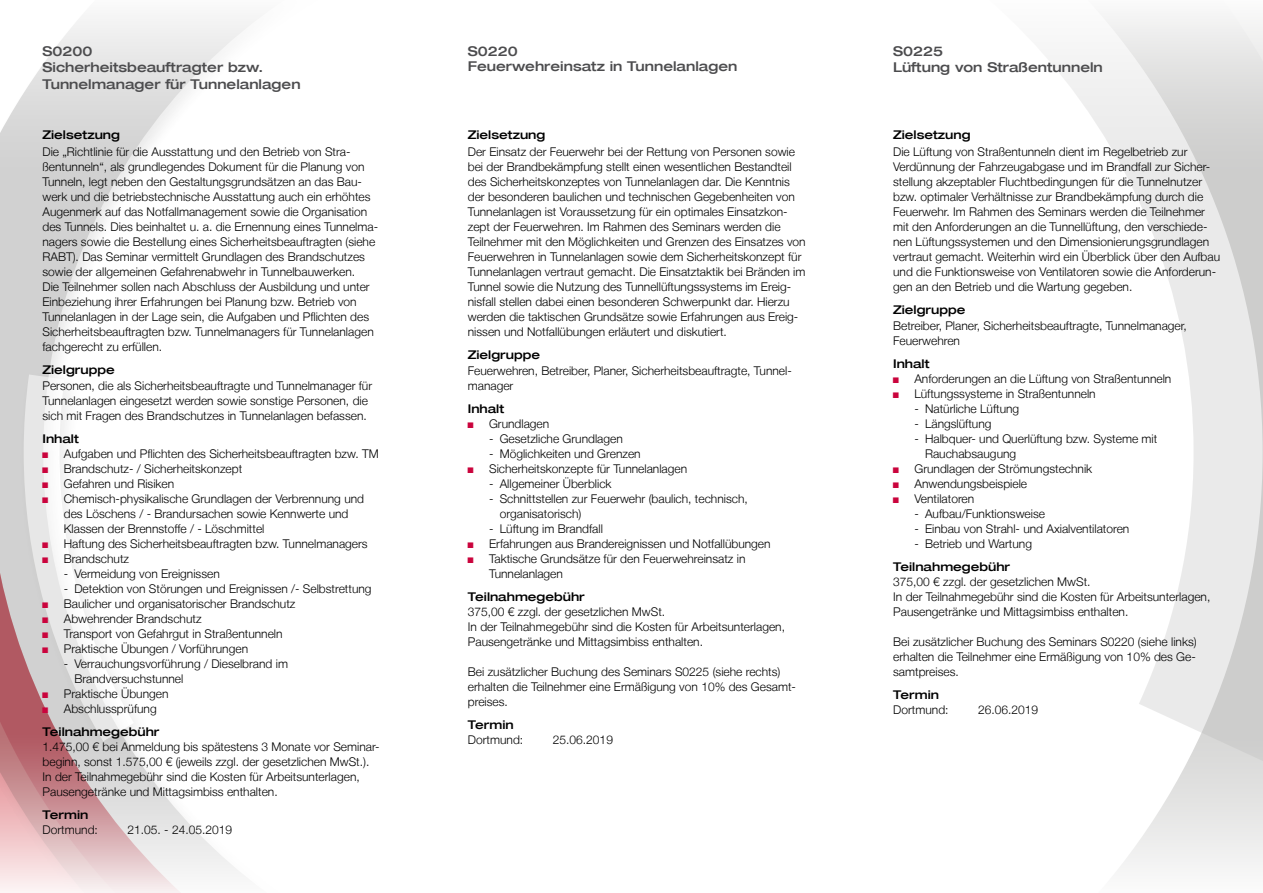
<style>
.page{position:relative;width:1263px;height:893px;background:#fff}
.page>*{position:absolute;margin:0;border:0;box-sizing:border-box;transform-origin:0 0}
.t1{font:500 expanded 13.5px/16.5px "Helvetica Neue LT";color:#4c4c4e}
.t2{font:300 12px/15px "Helvetica Neue LT";color:#000}
.t3{font:500 expanded 12px "Helvetica Neue LT";color:#000}
.s1{font-family:"Arial Narrow";font-weight:400;color:#ca043d}
.s2{font-weight:500;font-stretch:expanded}
</style>
<div class="page">
<svg style="left:1130px;top:183px;width:133px;height:548px;fill:#eaeaea"></svg>
<svg style="left:1045px;top:16px;width:218px;height:167px;fill:#ededec"></svg>
<svg style="left:0;top:183px;width:124px;height:269px;fill:#d1d1d1"></svg>
<div style="left:17px;top:368px;width:135px;height:391px;background:#4a4a49;opacity:.2"></div>
<svg style="left:24px;top:374px;width:110px;height:78px"></svg>
<svg style="left:0;top:452px;width:152px;height:279px"></svg>
<svg style="left:0;top:731px;width:241px;height:162px"></svg>
<svg style="left:0;top:19px;width:257px;height:164px"></svg>
<p class="t1" style="left:43px;top:42px;width:260px">S0200<br>Sicherheitsbeauftragter bzw.<br>Tunnelmanager für Tunnelanlagen</p>
<p class="t1" style="left:468px;top:43px;width:271px;line-height:15px">S0220<br>Feuerwehreinsatz in Tunnelanlagen</p>
<p class="t1" style="left:893px;top:42px;width:211px">S0225<br>Lüftung von Straßentunneln</p>
<p class="t3" style="left:43px;top:128px;width:79px">Zielsetzung</p>
<p class="t2" style="left:43px;top:144px;width:337px">Die „Richtlinie für die Ausstattung und den Betrieb von Stra&shy;ßentunneln“, als grundlegendes Dokument für die Planung von Tunneln, legt neben den Gestaltungsgrundsätzen an das Bau&shy;werk und die betriebstechnische Ausstattung auch ein erhöhtes Augenmerk auf das Notfallmanagement sowie die Organisation des Tunnels. Dies beinhaltet u. a. die Ernennung eines Tunnelma&shy;nagers sowie die Bestellung eines Sicherheitsbeauftragten (siehe RABT). Das Seminar vermittelt Grundlagen des Brandschutzes sowie der allgemeinen Gefahrenabwehr in Tunnelbauwerken.<br>Die Teilnehmer sollen nach Abschluss der Ausbildung und unter Einbeziehung ihrer Erfahrungen bei Planung bzw. Betrieb von Tunnelanlagen in der Lage sein, die Aufgaben und Pflichten des Sicherheitsbeauftragten bzw. Tunnelmanagers für Tunnelanlagen fachgerecht zu erfüllen.</p>
<p class="t3" style="left:43px;top:362px;width:74px">Zielgruppe</p>
<p class="t2" style="left:43px;top:378px;width:331px">Personen, die als Sicherheitsbeauftragte und Tunnelmanager für<br>Tunnelanlagen eingesetzt werden sowie sonstige Personen, die sich mit Fragen des Brandschutzes in Tunnelanlagen befassen.</p>
<p class="t3" style="left:43px;top:431px;width:38px">Inhalt</p>
<p class="t2" style="left:43px;top:446px;width:338px"><span class="s1">■</span> Aufgaben und Pflichten des Sicherheitsbeauftragten bzw. TM</p>
<p class="t2" style="left:43px;top:461px;width:201px"><span class="s1">■</span> Brandschutz- / Sicherheitskonzept</p>
<p class="t2" style="left:43px;top:476px;width:133px"><span class="s1">■</span> Gefahren und Risiken</p>
<p class="t2" style="left:64px;top:491px;width:302px;text-indent:-21px"><span class="s1">■</span> Chemisch-physikalische Grundlagen der Verbrennung und des Löschens / - Brandursachen sowie Kennwerte und<br>Klassen der Brennstoffe / - Löschmittel</p>
<p class="t2" style="left:43px;top:536px;width:327px"><span class="s1">■</span> Haftung des Sicherheitsbeauftragten bzw. Tunnelmanagers</p>
<p class="t2" style="left:43px;top:551px;width:88px"><span class="s1">■</span> Brandschutz</p>
<p class="t2" style="left:64px;top:566px;width:158px">- Vermeidung von Ereignissen</p>
<p class="t2" style="left:64px;top:581px;width:309px">- Detektion von Störungen und Ereignissen /- Selbstrettung</p>
<p class="t2" style="left:43px;top:596px;width:254px"><span class="s1">■</span> Baulicher und organisatorischer Brandschutz</p>
<p class="t2" style="left:43px;top:611px;width:161px"><span class="s1">■</span> Abwehrender Brandschutz</p>
<p class="t2" style="left:43px;top:626px;width:241px"><span class="s1">■</span> Transport von Gefahrgut in Straßentunneln</p>
<p class="t2" style="left:43px;top:641px;width:207px"><span class="s1">■</span> Praktische Übungen / Vorführungen</p>
<p class="t2" style="left:74px;top:656px;width:215px;text-indent:-11px">- Verrauchungsvorführung / Dieselbrand im<br>Brandversuchstunnel</p>
<p class="t2" style="left:43px;top:686px;width:127px"><span class="s1">■</span> Praktische Übungen</p>
<p class="t2" style="left:43px;top:697px;width:118px;line-height:22.6px"><span class="s1">■</span> Abschlussprüfung<br><span class="s2">Teilnahmegebühr</span></p>
<p class="t2" style="left:43px;top:739px;width:338px">1.475,00 € bei Anmeldung bis spätestens 3 Monate vor Seminar&shy;beginn, sonst 1.575,00 € (jeweils zzgl. der gesetzlichen MwSt.).<br>In der Teilnahmegebühr sind die Kosten für Arbeitsunterlagen, Pausengetränke und Mittagsimbiss enthalten.</p>
<p class="t3" style="left:43px;top:807px;width:47px">Termin</p>
<p class="t2" style="left:43px;top:822px;width:57px">Dortmund:</p>
<p class="t2" style="left:128px;top:822px;width:106px">21.05. - 24.05.2019</p>
<p class="t3" style="left:468px;top:128px;width:79px">Zielsetzung</p>
<p class="t2" style="left:468px;top:144px;width:339px">Der Einsatz der Feuerwehr bei der Rettung von Personen sowie bei der Brandbekämpfung stellt einen wesentlichen Bestandteil des Sicherheitskonzeptes von Tunnelanlagen dar. Die Kenntnis der besonderen baulichen und technischen Gegebenheiten von Tunnelanlagen ist Voraussetzung für ein optimales Einsatzkon&shy;zept der Feuerwehren. Im Rahmen des Seminars werden die Teilnehmer mit den Möglichkeiten und Grenzen des Einsatzes von Feuerwehren in Tunnelanlagen sowie dem Sicherheitskonzept für Tunnelanlagen vertraut gemacht. Die Einsatztaktik bei Bränden im Tunnel sowie die Nutzung des Tunnellüftungssystems im Ereig&shy;nisfall stellen dabei einen besonderen Schwerpunkt dar. Hierzu werden die taktischen Grundsätze sowie Erfahrungen aus Ereig&shy;nissen und Notfallübungen erläutert und diskutiert.</p>
<p class="t3" style="left:468px;top:347px;width:74px">Zielgruppe</p>
<p class="t2" style="left:468px;top:363px;width:325px">Feuerwehren, Betreiber, Planer, Sicherheitsbeauftragte, Tunnel&shy;manager</p>
<p class="t3" style="left:468px;top:401px;width:38px">Inhalt</p>
<p class="t2" style="left:468px;top:416px;width:83px"><span class="s1">■</span> Grundlagen</p>
<p class="t2" style="left:489px;top:431px;width:135px">- Gesetzliche Grundlagen</p>
<p class="t2" style="left:489px;top:446px;width:153px">- Möglichkeiten und Grenzen</p>
<p class="t2" style="left:468px;top:461px;width:221px"><span class="s1">■</span> Sicherheitskonzepte für Tunnelanlagen</p>
<p class="t2" style="left:489px;top:476px;width:124px">- Allgemeiner Überblick</p>
<p class="t2" style="left:500px;top:491px;width:250px;text-indent:-11px">- Schnittstellen zur Feuerwehr (baulich, technisch, organisatorisch)</p>
<p class="t2" style="left:489px;top:521px;width:115px">- Lüftung im Brandfall</p>
<p class="t2" style="left:468px;top:536px;width:304px"><span class="s1">■</span> Erfahrungen aus Brandereignissen und Notfallübungen</p>
<p class="t2" style="left:489px;top:551px;width:258px;text-indent:-21px"><span class="s1">■</span> Taktische Grundsätze für den Feuerwehreinsatz in<br>Tunnelanlagen</p>
<p class="t3" style="left:468px;top:589px;width:118px">Teilnahmegebühr</p>
<p class="t2" style="left:468px;top:604px;width:319px">375,00 € zzgl. der gesetzlichen MwSt.<br>In der Teilnahmegebühr sind die Kosten für Arbeitsunterlagen,<br>Pausengetränke und Mittagsimbiss enthalten.</p>
<p class="t2" style="left:468px;top:664px;width:330px">Bei zusätzlicher Buchung des Seminars S0225 (siehe rechts) erhalten die Teilnehmer eine Ermäßigung von 10% des Gesamt&shy;preises.</p>
<p class="t3" style="left:468px;top:717px;width:47px">Termin</p>
<p class="t2" style="left:468px;top:732px;width:57px">Dortmund:</p>
<p class="t2" style="left:553px;top:732px;width:62px">25.06.2019</p>
<p class="t3" style="left:893px;top:128px;width:79px">Zielsetzung</p>
<p class="t2" style="left:893px;top:144px;width:328px">Die Lüftung von Straßentunneln dient im Regelbetrieb zur Verdünnung der Fahrzeugabgase und im Brandfall zur Sicher&shy;stellung akzeptabler Fluchtbedingungen für die Tunnelnutzer bzw. optimaler Verhältnisse zur Brandbekämpfung durch die Feuerwehr. Im Rahmen des Seminars werden die Teilnehmer mit den Anforderungen an die Tunnellüftung, den verschiede&shy;nen Lüftungssystemen und den Dimensionierungsgrundlagen vertraut gemacht. Weiterhin wird ein Überblick über den Aufbau und die Funktionsweise von Ventilatoren sowie die Anforderun&shy;gen an den Betrieb und die Wartung gegeben.</p>
<p class="t3" style="left:893px;top:302px;width:74px">Zielgruppe</p>
<p class="t2" style="left:893px;top:318px;width:295px">Betreiber, Planer, Sicherheitsbeauftragte, Tunnelmanager,<br>Feuerwehren</p>
<p class="t3" style="left:893px;top:356px;width:38px">Inhalt</p>
<p class="t2" style="left:893px;top:371px;width:280px"><span class="s1">■</span> Anforderungen an die Lüftung von Straßentunneln</p>
<p class="t2" style="left:893px;top:386px;width:204px"><span class="s1">■</span> Lüftungssysteme in Straßentunneln</p>
<p class="t2" style="left:914px;top:401px;width:106px">- Natürliche Lüftung</p>
<p class="t2" style="left:914px;top:416px;width:79px">- Längslüftung</p>
<p class="t2" style="left:925px;top:431px;width:234px;text-indent:-11px">- Halbquer- und Querlüftung bzw. Systeme mit<br>Rauchabsaugung</p>
<p class="t2" style="left:893px;top:461px;width:201px"><span class="s1">■</span> Grundlagen der Strömungstechnik</p>
<p class="t2" style="left:893px;top:476px;width:135px"><span class="s1">■</span> Anwendungsbeispiele</p>
<p class="t2" style="left:893px;top:491px;width:83px"><span class="s1">■</span> Ventilatoren</p>
<p class="t2" style="left:914px;top:506px;width:132px">- Aufbau/Funktionsweise</p>
<p class="t2" style="left:914px;top:521px;width:216px">- Einbau von Strahl- und Axialventilatoren</p>
<p class="t2" style="left:914px;top:536px;width:119px">- Betrieb und Wartung</p>
<p class="t3" style="left:893px;top:559px;width:118px">Teilnahmegebühr</p>
<p class="t2" style="left:893px;top:574px;width:319px">375,00 € zzgl. der gesetzlichen MwSt.<br>In der Teilnahmegebühr sind die Kosten für Arbeitsunterlagen,<br>Pausengetränke und Mittagsimbiss enthalten.</p>
<p class="t2" style="left:893px;top:634px;width:305px;text-align:justify">Bei zusätzlicher Buchung des Seminars S0220 (siehe links) erhalten die Teilnehmer eine Ermäßigung von 10% des Ge&shy;samtpreises.</p>
<p class="t3" style="left:893px;top:687px;width:47px">Termin</p>
<p class="t2" style="left:893px;top:702px;width:57px">Dortmund:</p>
<p class="t2" style="left:978px;top:702px;width:62px">26.06.2019</p>
</div>
